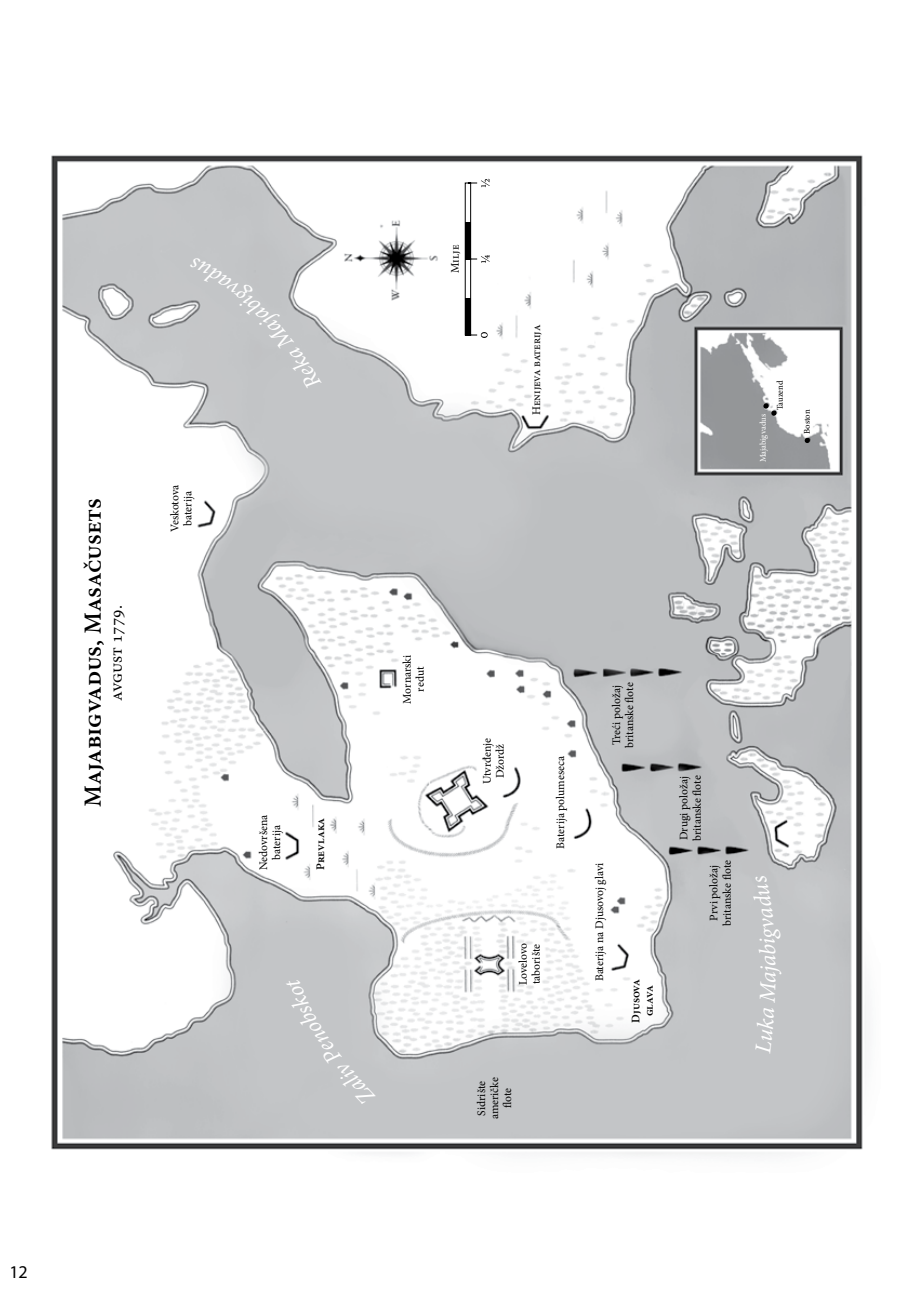
<style>
.page{position:relative;width:913px;height:1308px;background:#fff}
.page>*{position:absolute;margin:0;border:0;box-sizing:border-box;transform-origin:0 0}
.t1{font:600 24.75px "Minion Pro";color:#000}
.t2{font:italic 23.18px "Minion Pro";color:#fff}
.t3{font:18px "Myriad Pro";color:#000}
.t4{font:17.32px "Minion Pro";color:#000}
.t5{font:11.7px/13px "Minion Pro";letter-spacing:-.005em;color:#000;text-align:center}
.t6{font:600 11.7px/13px "Minion Pro";color:#000;text-align:center}
.t7{font:8.78px "Minion Pro";letter-spacing:-.01em;color:#000}
.t8{font:8.78px "Minion Pro";letter-spacing:-.01em;color:#fff}
</style>
<div class="page">
<img style="left:51px;top:155px;width:816px;height:1001px">
<svg style="left:763px;top:403px;width:13px;height:13px"></svg>
<svg style="left:804px;top:438px;width:5px;height:5px"></svg>
<div style="left:447px;top:175px;width:44px;height:166px;background:#fff"></div>
<svg style="left:464px;top:179px;width:25px;height:158px"></svg>
<div style="left:285px;top:977px;width:91px;height:129px;background:#c3c5c7"></div>
<div style="left:754px;top:972px;width:21px;height:81px;background:#c3c5c7"></div>
<div style="left:753px;top:874px;width:27px;height:91px;background:#c3c5c7"></div>
<svg style="left:190px;top:257px;width:132px;height:134px;background:#c5c7c9"></svg>
<h1 class="t1" style="left:76px;top:807px;width:311px;rotate:-90deg">Majabigvadus, Masačusets</h1>
<h3 class="t4" style="left:105px;top:700px;width:97px;rotate:-90deg">avgust 1779.</h3>
<p class="t5" style="left:168px;top:532px;width:49px;rotate:-90deg">Veskotova baterija</p>
<p class="t5" style="left:257px;top:870px;width:57px;rotate:-90deg">Nedovršena baterija</p>
<p class="t6" style="left:314px;top:870px;width:54px;rotate:-90deg">Prevlaka</p>
<h3 class="t3" style="left:9px;top:1261px;width:20px">12</h3>
<p class="t5" style="left:448px;top:273px;width:30px;rotate:-90deg">Milje</p>
<p class="t5" style="left:530px;top:415px;width:92px;rotate:-90deg">Henijeva baterija</p>
<p class="t8" style="left:756px;top:462px;width:50px;rotate:-90deg">Majabigvadus</p>
<p class="t7" style="left:773px;top:410px;width:31px;rotate:-90deg">Tauzend</p>
<p class="t7" style="left:800px;top:434px;width:26px;rotate:-90deg">Boston</p>
<p class="t5" style="left:400px;top:703px;width:50px;rotate:-90deg">Mornarski redut</p>
<p class="t5" style="left:480px;top:784px;width:48px;rotate:-90deg">Utvrđenje<br>Džordž</p>
<p class="t5" style="left:553px;top:849px;width:95px;rotate:-90deg">Baterija polumeseca</p>
<p class="t5" style="left:516px;top:985px;width:44px;text-align:left;rotate:-90deg">Lovelovo taborište</p>
<p class="t5" style="left:474px;top:1119px;width:44px;rotate:-90deg">Sidrište američke ote</p>
<p class="t5" style="left:609px;top:748px;width:67px;text-align:left;rotate:-90deg">Treći položaj britanske ote</p>
<p class="t5" style="left:677px;top:841px;width:67px;text-align:left;rotate:-90deg">Drugi položaj britanske ote</p>
<p class="t5" style="left:592px;top:981px;width:120px;rotate:-90deg">Baterija na Djusovoj glavi</p>
<p class="t5" style="left:707px;top:925px;width:67px;rotate:-90deg">Prvi položaj britanske ote</p>
<p class="t6" style="left:629px;top:1022px;width:45px;rotate:-90deg">Djusova glava</p>
<h2 class="t2" style="left:752px;top:972px;width:10px;rotate:-90deg">j</h2>
</div>
